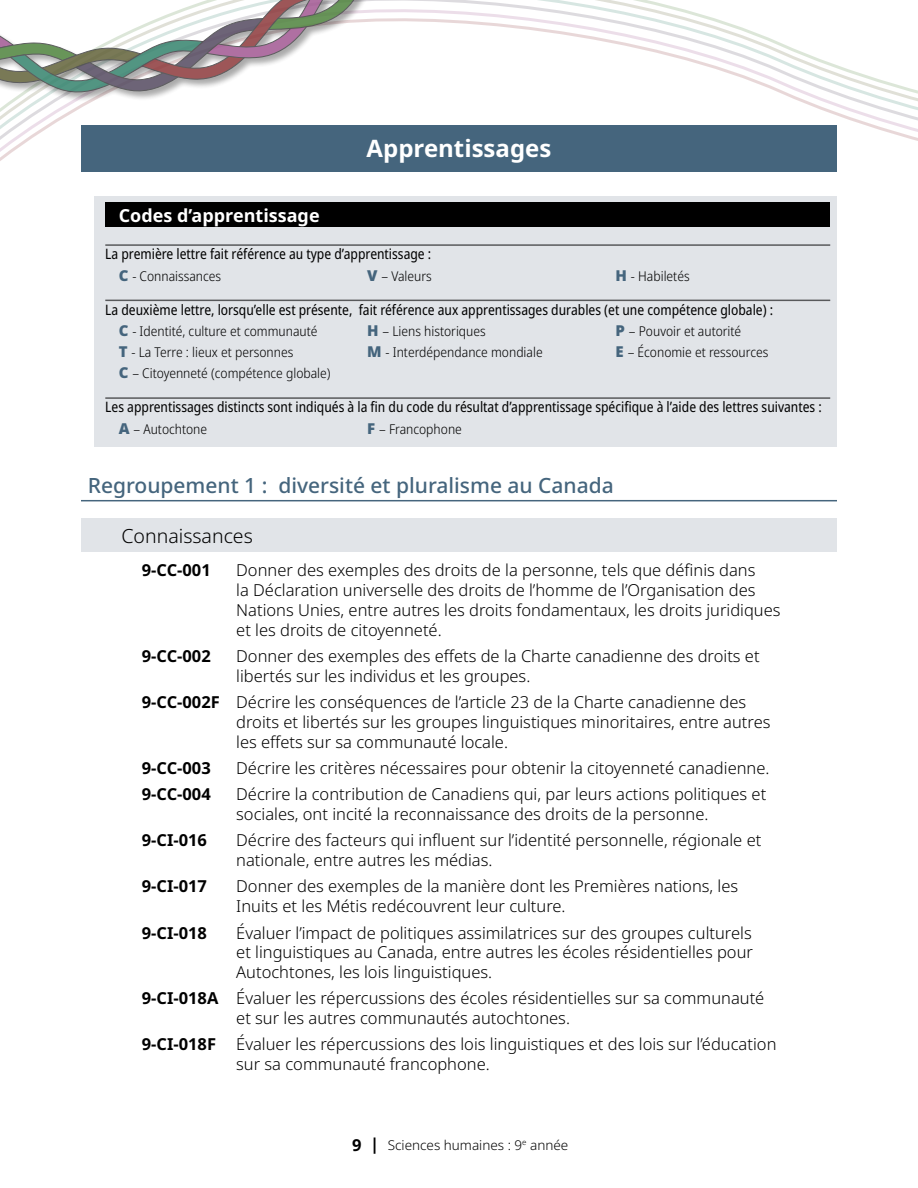
<style>
.page{position:relative;width:918px;height:1188px;background:#fff}
.page>*{position:absolute;margin:0;border:0;box-sizing:border-box;transform-origin:0 0}
.H2_White{font:700 24px "Noto Sans";color:#fff}
.Header_Outcomes{font:500 21px "Noto Sans";color:#45657d}
.GLO{font:300 19.5px "Noto Sans";color:#000}
.Legend_Title{font:700 18px "Noto Sans";color:#fff}
.Learning_Outcome{font:300 16.5px/19.8px "Noto Sans";color:#000}
.Learning_Outcome-2{font:700 16.5px "Noto Sans";color:#000}
.Legend_Text_line{font:semi-condensed 14.4px "Noto Sans";color:#000;scale:.93 1}
.Legend_Text{font:300 semi-condensed 13.5px "Noto Sans";color:#000}
.Legend_Text_new_sub_line_copy{font:300 semi-condensed 13.5px "Noto Sans";color:#000}
.t1{font:300 13.5px "Noto Sans";color:#000}
.s1{font-weight:900;font-stretch:normal;font-size:15px;color:#45657d}
.s2{font-weight:700}
.s3{font-weight:700;font-size:16.5px}
</style>
<div class="page">
<svg style="left:0;top:0;width:918px;height:172px"></svg>
<div style="left:0;top:0;width:515px;height:102px;background:#000;opacity:.4"></div>
<svg style="left:0;top:0;width:407px;height:96px"></svg>
<div style="left:81px;top:125px;width:756px;height:46px;background:#45657d"></div>
<hr style="left:81px;top:500px;width:756px;height:1px;background:#45657d">
<div style="left:81px;top:519px;width:756px;height:33px;background:#e1e4e8"></div>
<div style="left:94px;top:196px;width:743px;height:250px;background:#e1e4e8"></div>
<div style="left:105px;top:203px;width:725px;height:24px;background:#000"></div>
<hr style="left:105px;top:244px;width:725px;height:2px;background:#58595b">
<hr style="left:105px;top:300px;width:725px;height:1px;background:#58595b">
<hr style="left:105px;top:397px;width:725px;height:2px;background:#58595b">
<h2 class="H2_White" style="left:367px;top:132px;width:186px">Apprentissages</h2>
<h2 class="Legend_Title" style="left:119px;top:203px;width:202px">Codes d’apprentissage</h2>
<h3 class="Legend_Text_line" style="left:105px;top:244px;width:352px">La première lettre fait référence au type d’apprentissage :</h3>
<p class="Legend_Text" style="left:119px;top:266px;width:104px"><span class="s1">C</span> - Connaissances</p>
<p class="Legend_Text" style="left:367px;top:266px;width:66px"><span class="s1">V</span> – Valeurs</p>
<p class="Legend_Text" style="left:616px;top:266px;width:76px"><span class="s1">H</span> - Habiletés</p>
<h3 class="Legend_Text_line" style="left:105px;top:299px;width:720px">La deuxième lettre, lorsqu’elle est présente, fait référence aux apprentissages durables (et une compétence globale) :</h3>
<p class="Legend_Text" style="left:119px;top:322px;width:200px"><span class="s1">C</span> - Identité, culture et communauté</p>
<p class="Legend_Text" style="left:119px;top:343px;width:176px"><span class="s1">T</span> - La Terre : lieux et personnes</p>
<p class="Legend_Text" style="left:367px;top:322px;width:120px"><span class="s1">H</span> – Liens historiques</p>
<p class="Legend_Text" style="left:367px;top:343px;width:177px"><span class="s1">M</span> - Interdépendance mondiale</p>
<p class="Legend_Text" style="left:616px;top:322px;width:127px"><span class="s1">P</span> – Pouvoir et autorité</p>
<p class="Legend_Text" style="left:616px;top:343px;width:154px"><span class="s1">E</span> – Économie et ressources</p>
<p class="Legend_Text_new_sub_line_copy" style="left:119px;top:364px;width:213px"><span class="s1">C</span> – Citoyenneté (compétence globale)</p>
<h3 class="Legend_Text_line" style="left:105px;top:397px;width:772px">Les apprentissages distincts sont indiqués à la fin du code du résultat d’apprentissage spécifique à l’aide des lettres suivantes :</h3>
<p class="Legend_Text" style="left:119px;top:419px;width:90px"><span class="s1">A</span> – Autochtone</p>
<p class="Legend_Text" style="left:367px;top:419px;width:96px"><span class="s1">F</span> – Francophone</p>
<h3 class="Header_Outcomes" style="left:88px;top:471px;width:528px">Regroupement 1 : diversité et pluralisme au Canada</h3>
<h4 class="GLO" style="left:122px;top:522px;width:133px">Connaissances</h4>
<p class="Learning_Outcome-2" style="left:142px;top:559px;width:71px">9-CC-001</p>
<p class="Learning_Outcome" style="left:236px;top:561px;width:546px">Donner des exemples des droits de la personne, tels que définis dans<br>la Déclaration universelle des droits de l’homme de l’Organisation des Nations Unies, entre autres les droits fondamentaux, les droits juridiques et les droits de citoyenneté.</p>
<p class="Learning_Outcome-2" style="left:142px;top:644px;width:71px">9-CC-002</p>
<p class="Learning_Outcome" style="left:236px;top:647px;width:525px">Donner des exemples des effets de la Charte canadienne des droits et libertés sur les individus et les groupes.</p>
<p class="Learning_Outcome" style="left:236px;top:693px;width:536px;text-indent:-94px"><span class="s2">9-CC-002F</span> Décrire les conséquences de l’article 23 de la Charte canadienne des droits et libertés sur les groupes linguistiques minoritaires, entre autres les effets sur sa communauté locale.</p>
<p class="Learning_Outcome-2" style="left:142px;top:756px;width:71px">9-CC-003</p>
<p class="Learning_Outcome" style="left:236px;top:759px;width:535px">Décrire les critères nécessaires pour obtenir la citoyenneté canadienne.</p>
<p class="Learning_Outcome-2" style="left:142px;top:783px;width:71px">9-CC-004</p>
<p class="Learning_Outcome" style="left:236px;top:785px;width:532px">Décrire la contribution de Canadiens qui, par leurs actions politiques et sociales, ont incité la reconnaissance des droits de la personne.</p>
<p class="Learning_Outcome-2" style="left:142px;top:829px;width:67px">9-CI-016</p>
<p class="Learning_Outcome" style="left:236px;top:831px;width:527px">Décrire des facteurs qui influent sur l’identité personnelle, régionale et nationale, entre autres les médias.</p>
<p class="Learning_Outcome-2" style="left:142px;top:875px;width:67px">9-CI-017</p>
<p class="Learning_Outcome" style="left:236px;top:877px;width:504px">Donner des exemples de la manière dont les Premières nations, les<br>Inuits et les Métis redécouvrent leur culture.</p>
<p class="Learning_Outcome-2" style="left:142px;top:921px;width:67px">9-CI-018</p>
<p class="Learning_Outcome" style="left:236px;top:923px;width:518px;text-align:justify">Évaluer l’impact de politiques assimilatrices sur des groupes culturels et linguistiques au Canada, entre autres les écoles résidentielles pour Autochtones, les lois linguistiques.</p>
<p class="Learning_Outcome" style="left:236px;top:989px;width:530px;text-indent:-94px"><span class="s2">9-CI-018A</span> Évaluer les répercussions des écoles résidentielles sur sa communauté et sur les autres communautés autochtones.</p>
<p class="Learning_Outcome" style="left:236px;top:1035px;width:542px;text-indent:-94px"><span class="s2">9-CI-018F</span> Évaluer les répercussions des lois linguistiques et des lois sur l’éducation sur sa communauté francophone.</p>
<p class="t1" style="left:352px;top:1135px;width:218px"><span class="s3">9 |</span> Sciences humaines : 9<sup>e</sup> année</p>
</div>
